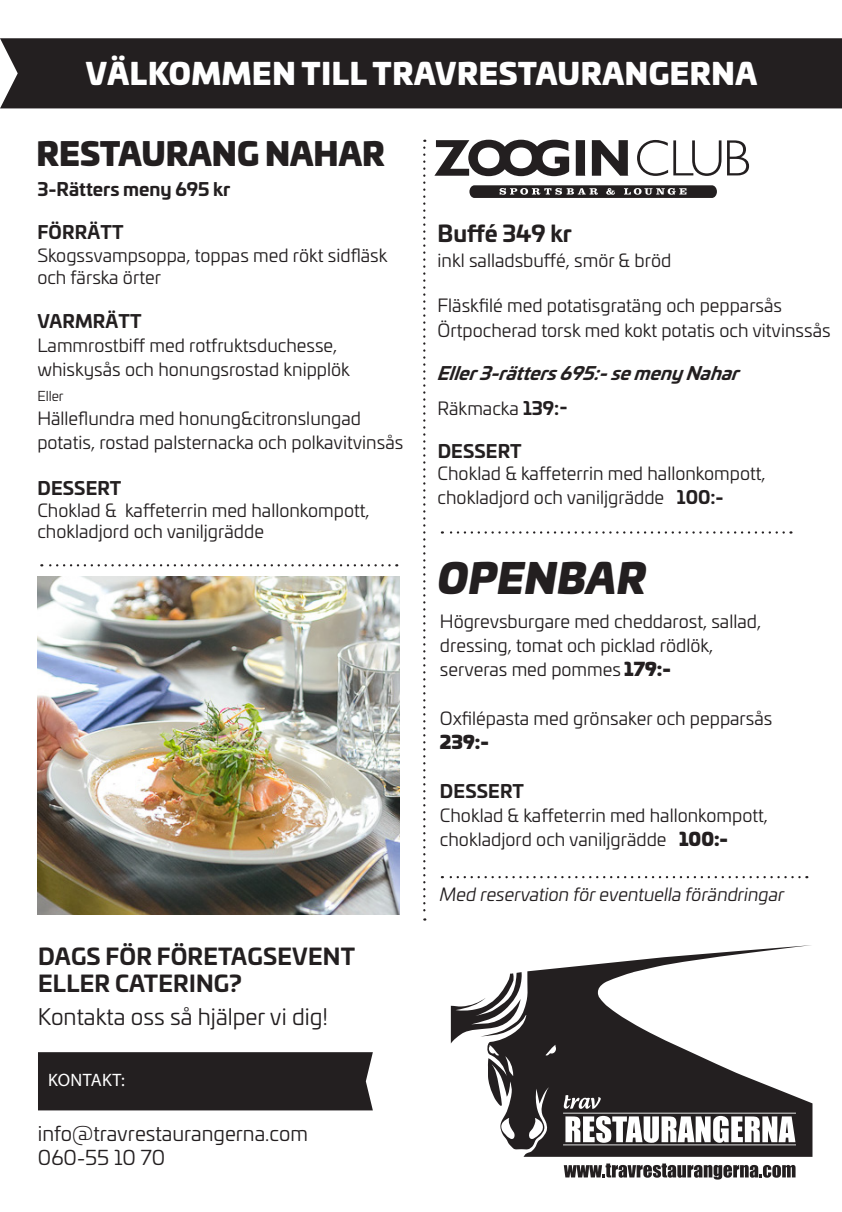
<style>
.page{position:relative;width:842px;height:1212px;background:#fff}
.page>*{position:absolute;margin:0;border:0;box-sizing:border-box;transform-origin:0 0}
.t1{font:italic 40.5px "Univia Pro Ultra";letter-spacing:.01em;color:#231f20}
.t2{font:31.5px "Univia Pro Ultra";color:#231f20}
.t3{font:29.25px "Univia Pro Ultra";letter-spacing:.02em;color:#fff}
.t4{font:700 22.5px "Univia Pro";letter-spacing:.01em;color:#231f20}
.t5{font:22.5px "Univia Pro";color:#231f20}
.t6{font:20.25px "Univia Pro";color:#231f20}
.t7{font:18px/24.3px "Univia Pro";color:#231f20}
.t8{font:700 18px "Univia Pro";letter-spacing:.01em;color:#231f20}
.t9{font:italic 18px "Univia Pro";color:#231f20}
.t10{font:italic 700 18px "Univia Pro";color:#231f20}
.t11{font:18px "Myriad Pro";letter-spacing:.02em;color:#fff}
.t12{font:13.5px "Univia Pro";color:#231f20}
.s1{font-weight:700}
.s2{font-family:"Univia Pro Ultra"}
</style>
<div class="page">
<div style="left:0;top:38px;width:842px;height:70px;background:#231f20"></div>
<svg style="left:451px;top:1001px;width:29px;height:42px"></svg>
<svg style="left:564px;top:1163px;width:231px;height:16px"></svg>
<svg style="left:480px;top:945px;width:332px;height:212px"></svg>
<div style="left:38px;top:1052px;width:335px;height:58px;background:#231f20"></div>
<svg style="left:576px;top:140px;width:9px;height:36px"></svg>
<svg style="left:592px;top:140px;width:36px;height:36px"></svg>
<svg style="left:637px;top:140px;width:84px;height:36px"></svg>
<svg style="left:727px;top:140px;width:22px;height:35px"></svg>
<svg style="left:469px;top:185px;width:248px;height:13px;background:#4a4647"></svg>
<svg style="left:434px;top:140px;width:135px;height:36px"></svg>
<img style="left:38px;top:577px;width:362px;height:337px">
<svg style="left:423px;top:148px;width:2px;height:772px"></svg>
<svg style="left:442px;top:531px;width:342px;height:3px"></svg>
<svg style="left:41px;top:564px;width:349px;height:2px"></svg>
<svg style="left:442px;top:876px;width:358px;height:2px"></svg>
<p class="t3" style="left:86px;top:49px;width:673px">VÄLKOMMEN TILL TRAVRESTAURANGERNA</p>
<p class="t2" style="left:36px;top:127px;width:350px">RESTAURANG NAHAR</p>
<p class="t8" style="left:37px;top:175px;width:195px">3-Rätters meny 695 kr</p>
<p class="t8" style="left:37px;top:218px;width:88px">FÖRRÄTT</p>
<p class="t7" style="left:37px;top:243px;width:352px;line-height:22.5px">Skogssvampsoppa, toppas med rökt sidfläsk och färska örter</p>
<p class="t8" style="left:37px;top:306px;width:106px">VARMRÄTT</p>
<p class="t7" style="left:37px;top:332px;width:301px">Lammrostbiff med rotfruktsduchesse,</p>
<p class="t7" style="left:37px;top:357px;width:314px">whiskysås och honungsrostad knipplök</p>
<p class="t12" style="left:37px;top:386px;width:28px">Eller</p>
<p class="t7" style="left:37px;top:405px;width:325px">Hälleflundra med honung&amp;citronslungad</p>
<p class="t7" style="left:37px;top:430px;width:367px">potatis, rostad palsternacka och polkavitvinsås</p>
<p class="t8" style="left:37px;top:474px;width:85px">DESSERT</p>
<p class="t7" style="left:37px;top:497px;width:334px">Choklad &amp; kaffeterrin med hallonkompott,</p>
<p class="t7" style="left:37px;top:519px;width:228px">chokladjord och vaniljgrädde</p>
<p class="t4" style="left:38px;top:938px;width:319px">DAGS FÖR FÖRETAGSEVENT</p>
<p class="t4" style="left:38px;top:965px;width:205px">ELLER CATERING?</p>
<p class="t5" style="left:38px;top:1000px;width:292px">Kontakta oss så hjälper vi dig!</p>
<p class="t11" style="left:48px;top:1069px;width:78px">KONTAKT:</p>
<p class="t6" style="left:38px;top:1119px;width:271px">info@travrestaurangerna.com</p>
<p class="t6" style="left:38px;top:1143px;width:129px">060-55 10 70</p>
<p class="t4" style="left:438px;top:215px;width:136px">Buffé 349 kr</p>
<p class="t7" style="left:438px;top:247px;width:235px">inkl salladsbuffé, smör &amp; bröd</p>
<p class="t7" style="left:438px;top:293px;width:346px">Fläskfilé med potatisgratäng och pepparsås</p>
<p class="t7" style="left:438px;top:317px;width:395px">Örtpocherad torsk med kokt potatis och vitvinssås</p>
<p class="t10" style="left:438px;top:359px;width:307px">Eller3-rätters 695:-se meny Nahar</p>
<p class="t7" style="left:438px;top:395px;width:132px">Räkmacka <span class="s1">139:-</span></p>
<p class="t8" style="left:438px;top:437px;width:85px">DESSERT</p>
<p class="t7" style="left:438px;top:460px;width:330px">Choklad &amp; kaffeterrin med hallonkompott,</p>
<p class="t7" style="left:438px;top:485px;width:288px">chokladjord och vaniljgrädde <span class="s1">100:-</span></p>
<p class="t1" style="left:438px;top:544px;width:210px">OPENBAR</p>
<p class="t7" style="left:440px;top:608px;width:323px">Högrevsburgare med cheddarost, sallad,</p>
<p class="t7" style="left:440px;top:632px;width:275px">dressing, tomat och picklad rödlök,</p>
<p class="t7" style="left:440px;top:657px;width:233px">serveras med pommes <span class="s2">179:-</span></p>
<p class="t7" style="left:440px;top:705px;width:334px">Oxfilépasta med grönsaker och pepparsås<br><span class="s2">239:-</span></p>
<p class="t8" style="left:440px;top:777px;width:85px">DESSERT</p>
<p class="t7" style="left:440px;top:802px;width:330px">Choklad &amp; kaffeterrin med hallonkompott,</p>
<p class="t7" style="left:440px;top:827px;width:290px">chokladjord och vaniljgrädde <span class="s2">100:-</span></p>
<p class="t9" style="left:440px;top:881px;width:346px">Med reservation för eventuella förändringar</p>
</div>
